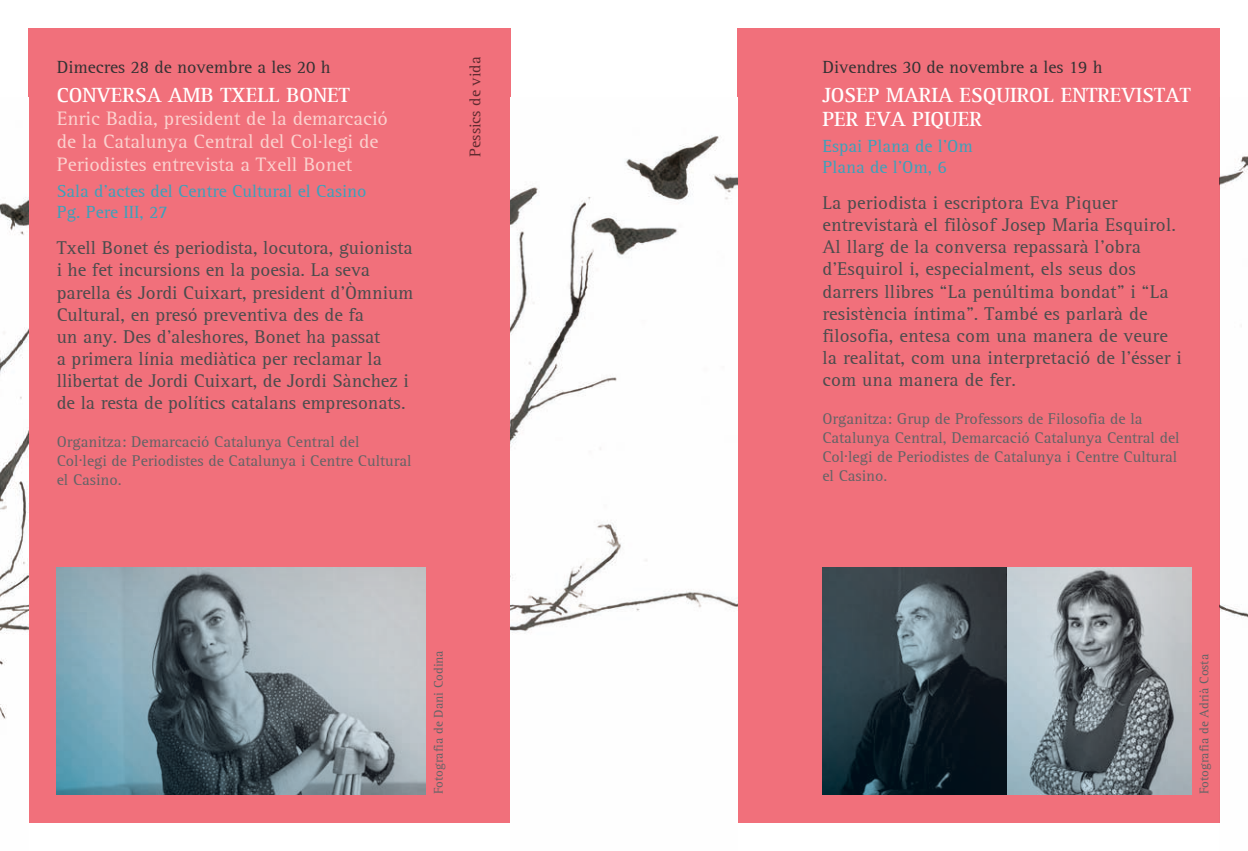
<style>
.page{position:relative;width:1248px;height:851px;background:#fff}
.page>*{position:absolute;margin:0;border:0;box-sizing:border-box;transform-origin:0 0}
.t1{font:700 21px/24px "AT Rotis Serif";color:#fff}
.t2{font:20px/23px "AT Rotis Serif";color:#fbd1ce}
.t3{font:19px/22px "AT Rotis Serif";letter-spacing:.01em;color:#4b4c4d}
.t4{font:18px/21px "AT Rotis Serif";color:#3ba1bb}
.t5{font:18px "AT Rotis Serif";color:#333233}
.t6{font:16px/19px "AT Rotis Serif";color:#636366}
.t7{font:16px "AT Rotis Serif";color:#602b30}
.t8{font:13px "AT Rotis Serif";color:#636366}
</style>
<div class="page">
<div style="left:28px;top:28px;width:482px;height:794px;background:#f1707b"></div>
<div style="left:737px;top:28px;width:482px;height:794px;background:#f1707b"></div>
<img style="left:510px;top:135px;width:227px;height:497px">
<img style="left:737px;top:98px;width:1px;height:724px">
<img style="left:0;top:197px;width:28px;height:522px">
<img style="left:28px;top:98px;width:1px;height:724px">
<img style="left:1219px;top:156px;width:28px;height:667px">
<img style="left:1219px;top:98px;width:1px;height:724px">
<img style="left:822px;top:567px;width:369px;height:227px">
<img style="left:57px;top:567px;width:368px;height:227px">
<p class="t5" style="left:57px;top:57px;width:275px">Dimecres 28 de novembre a les 20 h</p>
<p class="t1" style="left:57px;top:83px;width:294px">CONVERSA AMB TXELL BONET</p>
<p class="t2" style="left:57px;top:107px;width:333px">Enric Badia, president de la demarcació de la Catalunya Central del Col.legi de<br>Periodistes entrevista a Txell Bonet</p>
<p class="t4" style="left:57px;top:181px;width:311px">Sala d’actes del Centre Cultural el Casino<br>Pg. Pere III, 27</p>
<p class="t3" style="left:57px;top:238px;width:358px">Txell Bonet és periodista, locutora, guionista i he fet incursions en la poesia. La seva parella és Jordi Cuixart, president d’Òmnium Cultural, en presó preventiva des de fa<br>un any. Des d’aleshores, Bonet ha passat<br>a primera línia mediàtica per reclamar la llibertat de Jordi Cuixart, de Jordi Sànchez i de la resta de polítics catalans empresonats.</p>
<p class="t6" style="left:57px;top:433px;width:356px">Organitza: Demarcació Catalunya Central del<br>Col.legi de Periodistes de Catalunya i Centre Cultural el Casino.</p>
<p class="t7" style="left:466px;top:157px;width:101px;rotate:-90deg">Pessics de vida</p>
<p class="t5" style="left:822px;top:57px;width:281px">Divendres 30 de novembre a les 19 h</p>
<p class="t1" style="left:822px;top:83px;width:370px">JOSEP MARIA ESQUIROL ENTREVISTAT<br>PER EVA PIQUER</p>
<p class="t4" style="left:822px;top:136px;width:152px">Espai Plana de l’Om<br>Plana de l’Om, 6</p>
<p class="t3" style="left:822px;top:193px;width:361px">La periodista i escriptora Eva Piquer entrevistarà el filòsof Josep Maria Esquirol.<br>Al llarg de la conversa repassarà l’obra d’Esquirol i, especialment, els seus dos darrers llibres “La penúltima bondat” i “La resistència íntima”. També es parlarà de filosofia, entesa com una manera de veure la realitat, com una interpretació de l’ésser i com una manera de fer.</p>
<p class="t6" style="left:822px;top:410px;width:359px">Organitza: Grup de Professors de Filosofia de la Catalunya Central, Demarcació Catalunya Central del Col.legi de Periodistes de Catalunya i Centre Cultural el Casino.</p>
<p class="t8" style="left:431px;top:794px;width:145px;rotate:-90deg">Fotografia de Dani Codina</p>
<p class="t8" style="left:1196px;top:794px;width:142px;rotate:-90deg">Fotografia de Adrià Costa</p>
</div>
